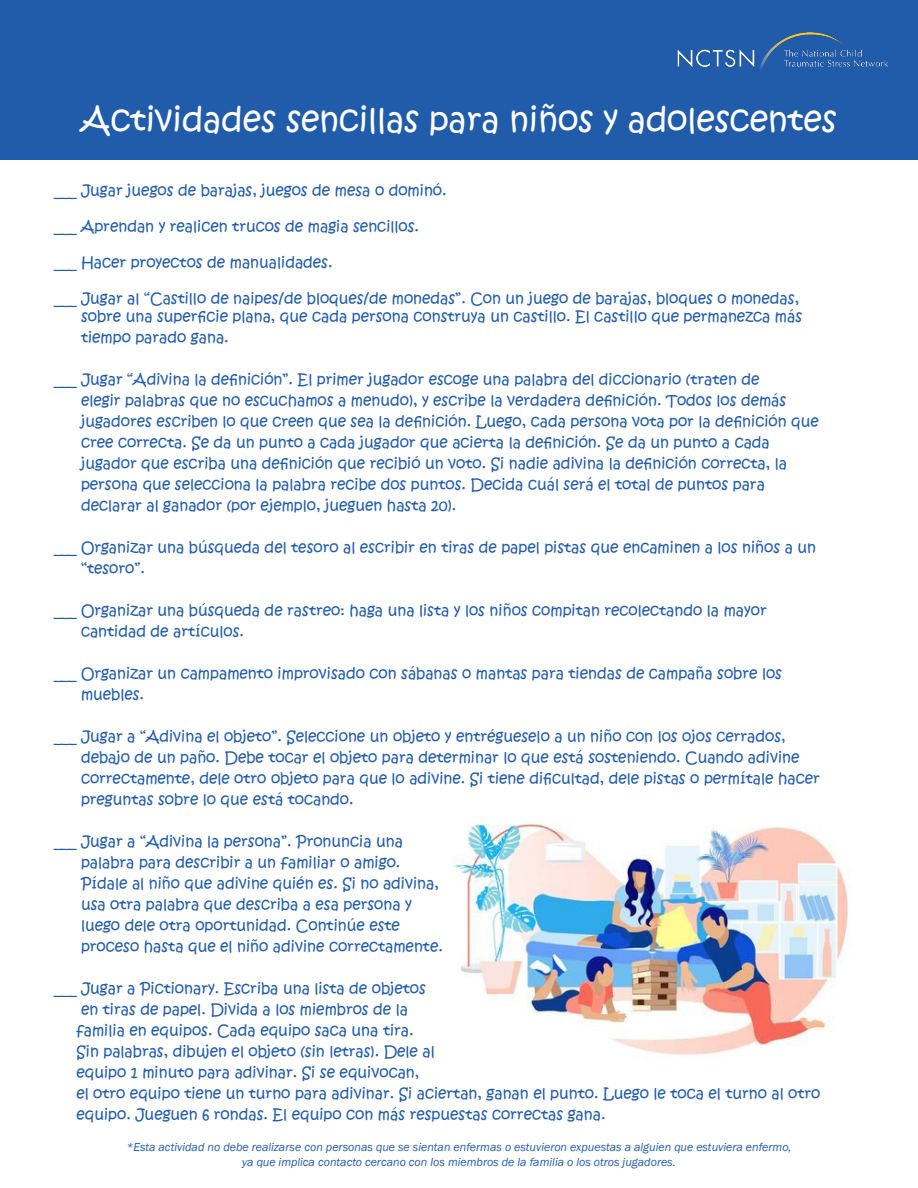
<style>
.page{position:relative;width:918px;height:1188px;background:#fff}
.page>*{position:absolute;margin:0;border:0;box-sizing:border-box;transform-origin:0 0}
.t1{font:33px "Kristen ITC";color:#fff}
.t2{font:15px/21px "Kristen ITC";color:#215cab}
.t3{font:italic 12px/15px "Franklin Gothic";color:#215cab;text-align:center}
</style>
<div class="page">
<img style="left:453px;top:824px;width:395px;height:232px">
<div style="left:0;top:0;width:918px;height:160px;background:#215cab"></div>
<img style="left:677px;top:32px;width:211px;height:37px">
<p class="t1" style="left:81px;top:98px;width:757px">Actividades sencillas para niños y adolescentes</p>
<p class="t2" style="left:54px;top:180px;width:394px">___ Jugar juegos de barajas, juegos de mesa o dominó.</p>
<p class="t2" style="left:54px;top:216px;width:367px">___ Aprendan y realicen trucos de magia sencillos.</p>
<p class="t2" style="left:54px;top:252px;width:280px">___ Hacer proyectos de manualidades.</p>
<p class="t2" style="left:54px;top:289px;width:750px;line-height:18px;text-align:right">___ Jugar al “Castillo de naipes/de bloques/de monedas”. Con un juego de barajas, bloques o monedas, sobre una superficie plana, que cada persona construya un castillo. El castillo que permanezca más</p>
<p class="t2" style="left:81px;top:327px;width:149px">tiempo parado gana.</p>
<p class="t2" style="left:81px;top:369px;width:739px;text-indent:-27px">___ Jugar “Adivina la definición”. El primer jugador escoge una palabra del diccionario (traten de<br>elegir palabras que no escuchamos a menudo), y escribe la verdadera definición. Todos los demás jugadores escriben lo que creen que sea la definición. Luego, cada persona vota por la definición que cree correcta. Se da un punto a cada jugador que acierta la definición. Se da un punto a cada jugador que escriba una definición que recibió un voto. Si nadie adivina la definición correcta, la persona que selecciona la palabra recibe dos puntos. Decida cuál será el total de puntos para declarar al ganador (por ejemplo, jueguen hasta 20).</p>
<p class="t2" style="left:81px;top:537px;width:737px;text-indent:-27px">___ Organizar una búsqueda del tesoro al escribir en tiras de papel pistas que encaminen a los niños a un “tesoro”.</p>
<p class="t2" style="left:81px;top:600px;width:687px;text-indent:-27px">___ Organizar una búsqueda de rastreo: haga una lista y los niños compitan recolectando la mayor cantidad de artículos.</p>
<p class="t2" style="left:81px;top:663px;width:703px;text-indent:-27px">___ Organizar un campamento improvisado con sábanas o mantas para tiendas de campaña sobre los muebles.</p>
<p class="t2" style="left:81px;top:726px;width:740px;text-indent:-27px">___ Jugar a “Adivina el objeto”. Seleccione un objeto y entrégueselo a un niño con los ojos cerrados, debajo de un paño. Debe tocar el objeto para determinar lo que está sosteniendo. Cuando adivine correctamente, dele otro objeto para que lo adivine. Si tiene dificultad, dele pistas o permítale hacer preguntas sobre lo que está tocando.</p>
<p class="t2" style="left:81px;top:831px;width:363px;text-indent:-27px">___ Jugar a “Adivina la persona”. Pronuncia una palabra para describir a un familiar o amigo.<br>Pídale al niño que adivine quién es. Si no adivina, usa otra palabra que describa a esa persona y luego dele otra oportunidad. Continúe este proceso hasta que el niño adivine correctamente.</p>
<p class="t2" style="left:54px;top:978px;width:373px">___ Jugar a Pictionary. Escriba una lista de objetos</p>
<p class="t2" style="left:81px;top:999px;width:329px">en tiras de papel. Divida a los miembros de la</p>
<p class="t2" style="left:76px;top:1020px;width:339px">familia en equipos. Cada equipo saca una tira.</p>
<p class="t2" style="left:76px;top:1041px;width:360px">Sin palabras, dibujen el objeto (sin letras). Dele al</p>
<p class="t2" style="left:76px;top:1062px;width:344px">equipo 1 minuto para adivinar. Si se equivocan,</p>
<p class="t2" style="left:76px;top:1083px;width:745px">el otro equipo tiene un turno para adivinar. Si aciertan, ganan el punto. Luego le toca el turno al otro</p>
<p class="t2" style="left:76px;top:1104px;width:531px">equipo. Jueguen 6 rondas. El equipo con más respuestas correctas gana.</p>
<p class="t3" style="left:126px;top:1140px;width:667px">*Esta actividad no debe realizarse con personas que se sientan enfermas o estuvieron expuestas a alguien que estuviera enfermo, ya que implica contacto cercano con los miembros de la familia o los otros jugadores.</p>
</div>
